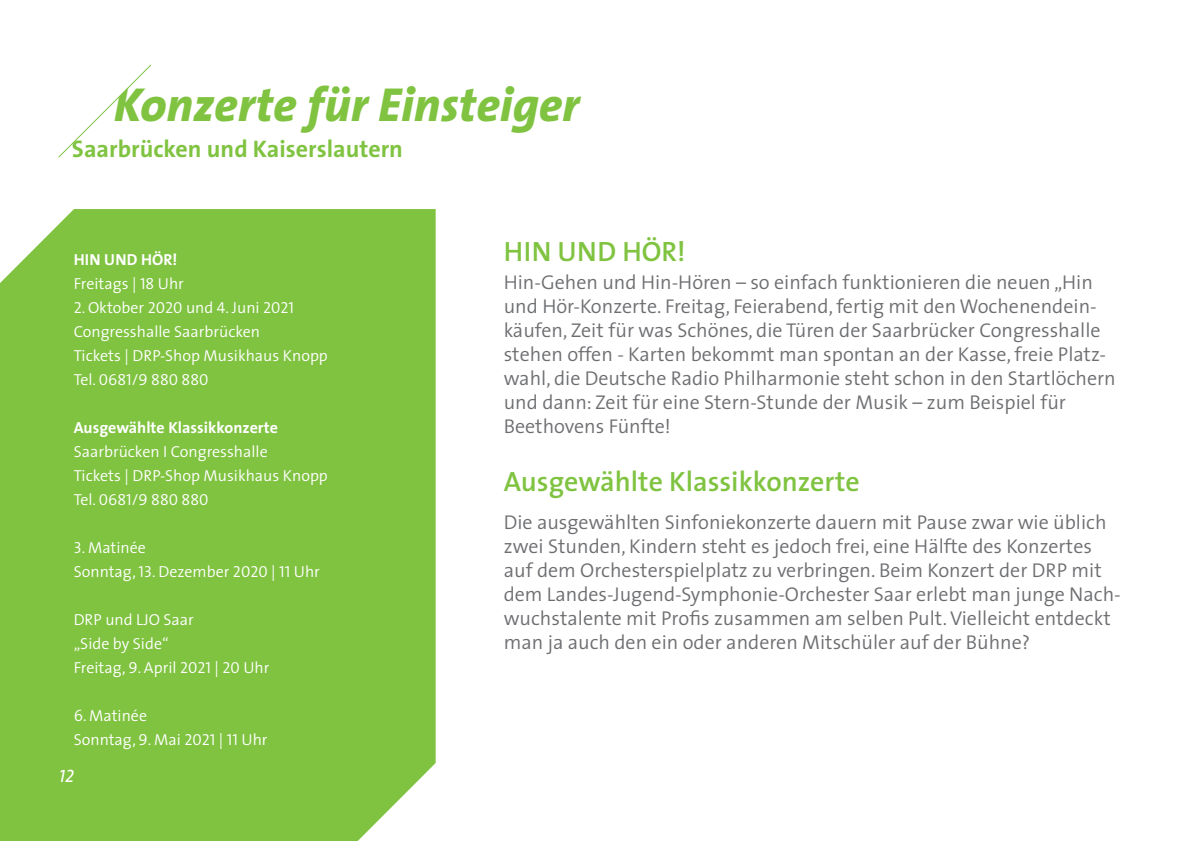
<style>
.page{position:relative;width:1191px;height:841px;background:#fff}
.page>*{position:absolute;margin:0;border:0;box-sizing:border-box;transform-origin:0 0}
.t1{font:italic 800 48px "The Sans";color:#80c341}
.t2{font:600 28px "The Sans";color:#80c341}
.t3{font:700 24px "The Sans";color:#80c341}
.t4{font:300 20px/24px "The Sans";color:#6d6e71}
.t5{font:italic 18px "The Sans Caps";color:#fff}
.t6{font:300 16px/24px "The Sans";color:#fff}
.t7{font:700 16px "The Sans";color:#fff}
.t8{font:16px "The Sans Semi Light Caps";color:#fff}
.s1{font-family:"The Sans Semi Light Caps";font-weight:400}
.s2{font-family:"The Sans";font-weight:300}
</style>
<div class="page">
<div style="left:0;top:209px;width:435px;height:631px;background:#80c341"></div>
<svg style="left:58px;top:64px;width:94px;height:94px"></svg>
<div style="left:35px;top:763px;width:53px;height:32px;background:#80c341"></div>
<h1 class="t1" style="left:114px;top:64px;width:467px">Konzerte für Einsteiger</h1>
<p class="t3" style="left:72px;top:128px;width:332px">Saarbrücken und Kaiserslautern</p>
<p class="t7" style="left:74px;top:246px;width:105px">HIN UND HÖR!</p>
<p class="t6" style="left:74px;top:271px;width:112px">Freitags | <span class="s1">18</span> Uhr</p>
<p class="t6" style="left:74px;top:295px;width:256px"><span class="s1">2</span>. Oktober <span class="s1">2020</span> und <span class="s1">4</span>. Juni <span class="s1">2021<br></span>Congresshalle Saarbrücken<br>Tickets | DRP-Shop Musikhaus Knopp</p>
<p class="t8" style="left:74px;top:366px;width:136px"><span class="s2">Tel.</span> 0681/9 880 880</p>
<p class="t7" style="left:74px;top:414px;width:206px">Ausgewählte Klassikkonzerte</p>
<p class="t6" style="left:74px;top:439px;width:256px">Saarbrücken I Congresshalle<br>Tickets | DRP-Shop Musikhaus Knopp</p>
<p class="t8" style="left:74px;top:486px;width:136px"><span class="s2">Tel.</span> 0681/9 880 880</p>
<p class="t6" style="left:74px;top:535px;width:248px"><span class="s1">3</span>. Matinée<br>Sonntag, <span class="s1">13</span>. Dezember <span class="s1">2020</span> | <span class="s1">11</span> Uhr</p>
<p class="t6" style="left:74px;top:607px;width:197px">DRP und LJO Saar<br>„Side by Side“<br>Freitag, <span class="s1">9</span>. April <span class="s1">2021</span> | <span class="s1">20</span> Uhr</p>
<p class="t6" style="left:74px;top:703px;width:195px">6. Matinée<br>Sonntag, <span class="s1">9</span>. Mai <span class="s1">2021</span> | <span class="s1">11</span> Uhr</p>
<p class="t5" style="left:59px;top:760px;width:17px">12</p>
<h2 class="t2" style="left:503px;top:228px;width:183px">HIN UND HÖR!</h2>
<p class="t4" style="left:503px;top:269px;width:613px">Hin-Gehen und Hin-Hören – so einfach funktionieren die neuen „Hin und Hör-Konzerte. Freitag, Feierabend, fertig mit den Wochenendein&shy;käufen, Zeit für was Schönes, die Türen der Saarbrücker Congresshalle stehen offen - Karten bekommt man spontan an der Kasse, freie Platz&shy;wahl, die Deutsche Radio Philharmonie steht schon in den Startlöchern und dann: Zeit für eine Stern-Stunde der Musik – zum Beispiel für Beethovens Fünfte!</p>
<h2 class="t2" style="left:503px;top:457px;width:357px">Ausgewählte Klassikkonzerte</h2>
<p class="t4" style="left:503px;top:509px;width:618px">Die ausgewählten Sinfoniekonzerte dauern mit Pause zwar wie üblich zwei Stunden, Kindern steht es jedoch frei, eine Hälfte des Konzertes auf dem Orchesterspielplatz zu verbringen. Beim Konzert der DRP mit dem Landes-Jugend-Symphonie-Orchester Saar erlebt man junge Nach&shy;wuchstalente mit Profis zusammen am selben Pult. Vielleicht entdeckt man ja auch den ein oder anderen Mitschüler auf der Bühne?</p>
</div>
